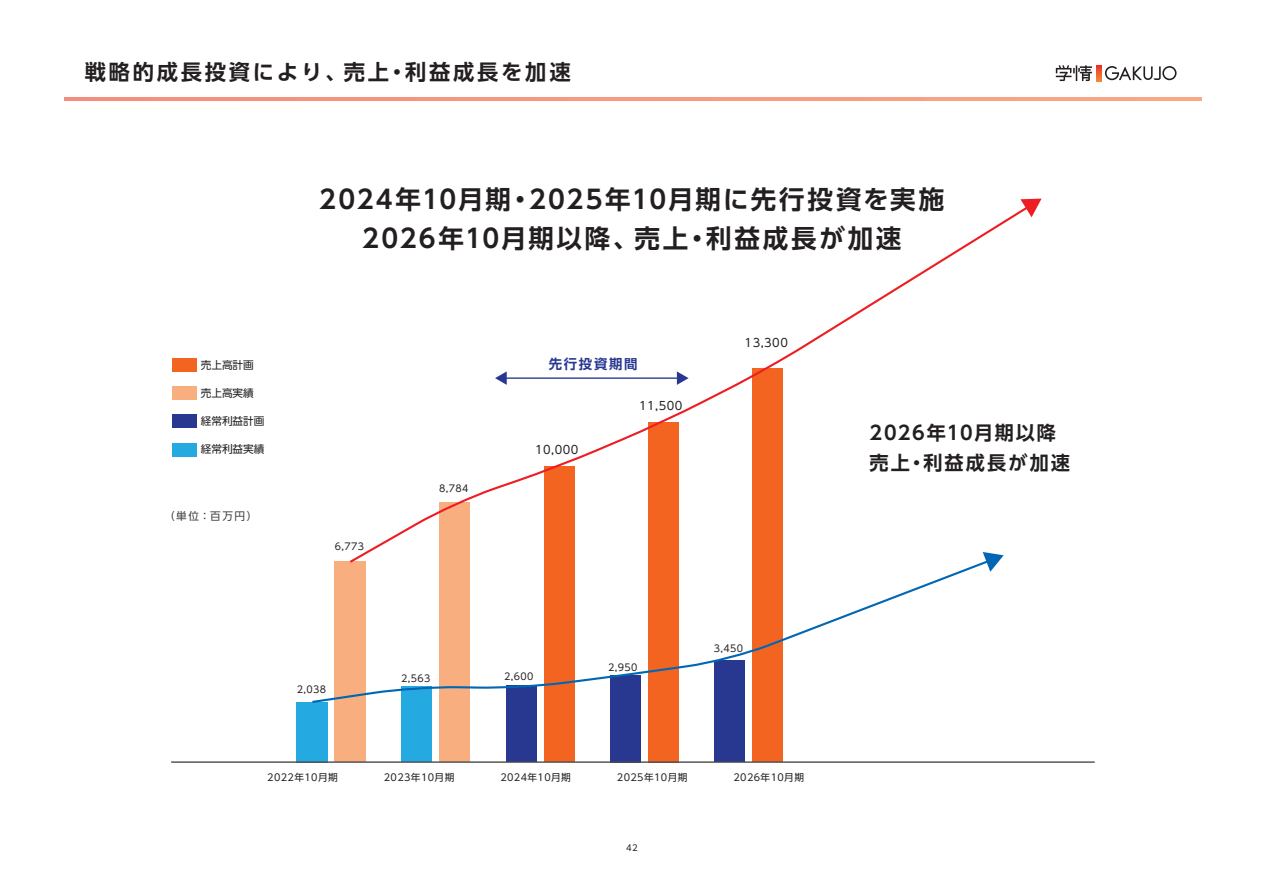
<style>
.page{position:relative;width:1263px;height:893px;background:#fff}
.page>*{position:absolute;margin:0;border:0;box-sizing:border-box;transform-origin:0 0}
.t1{font:700 25.5px/39px "UD Shin Go Pr 6 N De";letter-spacing:.09em;color:#231f20;text-align:center}
.t2{font:700 21.3px "UD Shin Go Pr 6 N De";letter-spacing:.13em;color:#231f20}
.t3{font:700 19.2px/30px "UD Shin Go Pr 6 N De";letter-spacing:.1em;color:#231f20}
.t4{font:700 13.35px "UD Shin Go Pr 6 N De";letter-spacing:.13em;color:#283890}
.t5{font:11.55px "UD Shin Go Pr 6 N";letter-spacing:.04em;color:#231f20}
.t6{font:10.65px "UD Shin Go Pr 6 N";color:#231f20}
.t7{font:10.65px "UD Shin Go Pr 6 N";color:#3e3e3f}
.t8{font:9.75px "UD Shin Go Pr 6 N";letter-spacing:.04em;color:#231f20}
.t9{font:9.6px "UD Shin Go Pr 6 N";letter-spacing:.04em;color:#231f20}
.t10{font:8.55px "UD Shin Go Pr 6 N";color:#231f20}
</style>
<div class="page">
<svg style="left:65px;top:98px;width:1136px;height:3px;background:#f59a81"></svg>
<svg style="left:1096px;top:65px;width:5px;height:16px"></svg>
<svg style="left:1105px;top:66px;width:71px;height:14px"></svg>
<svg style="left:1056px;top:65px;width:36px;height:16px"></svg>
<div style="left:714px;top:660px;width:31px;height:102px;background:#283890"></div>
<div style="left:610px;top:675px;width:31px;height:87px;background:#283890"></div>
<div style="left:297px;top:702px;width:31px;height:60px;background:#24aae1"></div>
<div style="left:173px;top:359px;width:24px;height:13px;background:#f36421"></div>
<div style="left:173px;top:415px;width:24px;height:13px;background:#283890"></div>
<div style="left:173px;top:443px;width:24px;height:13px;background:#24aae1"></div>
<div style="left:173px;top:387px;width:24px;height:13px;background:#f9ae80"></div>
<div style="left:752px;top:369px;width:31px;height:393px;background:#f36421"></div>
<div style="left:648px;top:422px;width:31px;height:340px;background:#f36421"></div>
<div style="left:544px;top:466px;width:30px;height:296px;background:#f36421"></div>
<div style="left:401px;top:686px;width:31px;height:76px;background:#24aae1"></div>
<div style="left:506px;top:685px;width:30px;height:77px;background:#283890"></div>
<div style="left:439px;top:502px;width:31px;height:260px;background:#f9ae80"></div>
<div style="left:335px;top:562px;width:31px;height:200px;background:#f9ae80"></div>
<hr style="left:171px;top:761px;width:924px;height:2px;background:#4b4c4d">
<svg style="left:355px;top:211px;width:665px;height:347px"></svg>
<svg style="left:1020px;top:199px;width:21px;height:18px"></svg>
<svg style="left:312px;top:558px;width:671px;height:146px"></svg>
<svg style="left:983px;top:552px;width:21px;height:20px"></svg>
<p class="t2" style="left:85px;top:54px;width:487px">戦略的成長投資により、売上・利益成長を加速</p>
<p class="t1" style="left:319px;top:179px;width:627px">2024年10月期・2025年10月期に先行投資を実施<br>2026年10月期以降、売上・利益成長が加速</p>
<p class="t6" style="left:201px;top:356px;width:55px">売上高計画</p>
<p class="t6" style="left:201px;top:384px;width:55px">売上高実績</p>
<p class="t6" style="left:201px;top:412px;width:65px">経常利益計画</p>
<p class="t6" style="left:201px;top:441px;width:65px">経常利益実績</p>
<p class="t7" style="left:164px;top:507px;width:95px">（単位：百万円）</p>
<p class="t9" style="left:335px;top:538px;width:31px">6,773</p>
<p class="t9" style="left:297px;top:681px;width:31px">2,038</p>
<p class="t9" style="left:439px;top:480px;width:31px">8,784</p>
<p class="t4" style="left:549px;top:353px;width:90px">先行投資期間</p>
<p class="t5" style="left:535px;top:441px;width:45px">10,000</p>
<p class="t5" style="left:639px;top:396px;width:45px">11,500</p>
<p class="t5" style="left:745px;top:333px;width:45px">13,300</p>
<p class="t9" style="left:401px;top:671px;width:31px">2,563</p>
<p class="t9" style="left:504px;top:669px;width:31px">2,600</p>
<p class="t9" style="left:608px;top:659px;width:31px">2,950</p>
<p class="t9" style="left:714px;top:640px;width:31px">3,450</p>
<p class="t8" style="left:267px;top:769px;width:72px">2022年10月期</p>
<p class="t8" style="left:384px;top:769px;width:72px">2023年10月期</p>
<p class="t8" style="left:500px;top:769px;width:72px">2024年10月期</p>
<p class="t8" style="left:617px;top:769px;width:72px">2025年10月期</p>
<p class="t8" style="left:733px;top:769px;width:72px">2026年10月期</p>
<p class="t10" style="left:626px;top:841px;width:13px">42</p>
<p class="t3" style="left:870px;top:417px;width:202px">2026年10月期以降売上・利益成長が加速</p>
</div>
